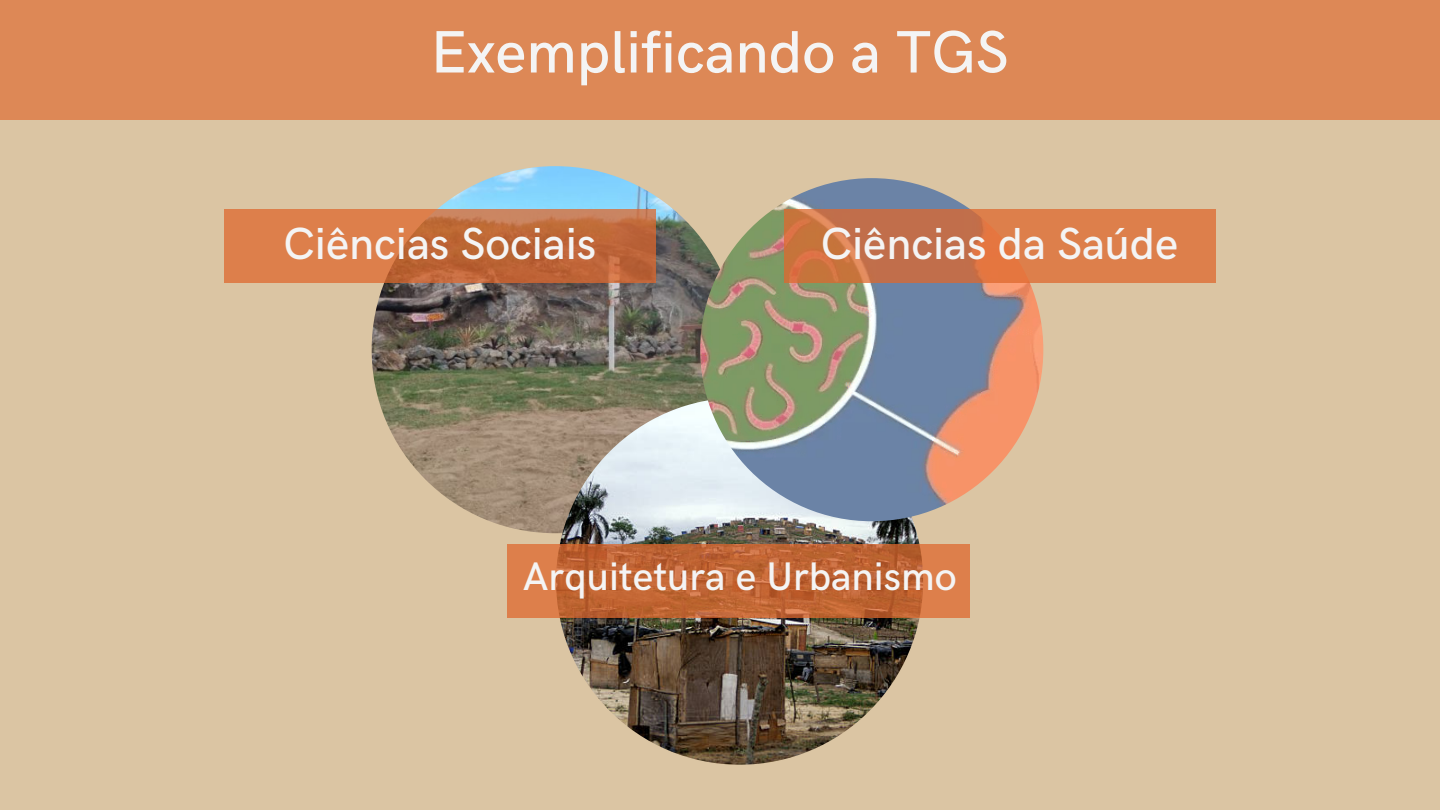
<style>
.page{position:relative;width:1440px;height:810px;background:#dbc5a3}
.page>*{position:absolute;margin:0;border:0;box-sizing:border-box;transform-origin:0 0}
.t1{font:500 60px "HK Grotesk";color:#f4f4f4}
.t2{font:500 45px "HK Grotesk";color:#f4f4f4}
.t3{font:500 40px "HK Grotesk";color:#f4f4f4}
</style>
<div class="page">
<img style="left:372px;top:166px;width:367px;height:367px;border-radius:50%">
<img style="left:556px;top:398px;width:367px;height:367px;border-radius:50%">
<img style="left:700px;top:178px;width:343px;height:343px;border-radius:50%">
<div style="left:0;top:0;width:1440px;height:120px;background:#dd8856"></div>
<svg style="left:224px;top:209px;width:432px;height:73px;background:#cb7242"></svg>
<svg style="left:507px;top:544px;width:463px;height:74px;background:#c46938"></svg>
<svg style="left:784px;top:209px;width:431px;height:73px;background:#d37848"></svg>
<h1 class="t1" style="left:431px;top:19px;width:579px">Exemplificando a TGS</h1>
<p class="t2" style="left:284px;top:218px;width:314px">Ciências Sociais</p>
<p class="t2" style="left:821px;top:218px;width:359px">Ciências da Saúde</p>
<p class="t3" style="left:523px;top:554px;width:435px">Arquitetura e Urbanismo</p>
</div>
